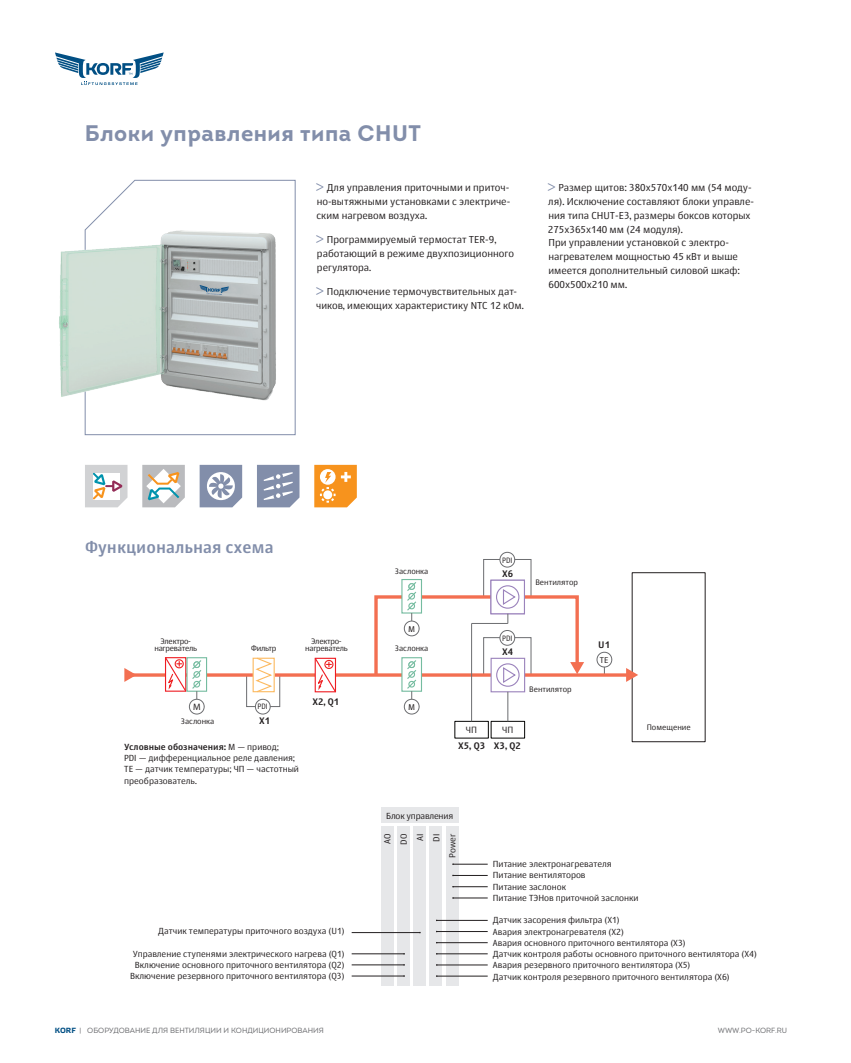
<style>
.page{position:relative;width:851px;height:1063px;background:#fff}
.page>*{position:absolute;margin:0;border:0;box-sizing:border-box;transform-origin:0 0}
.t1{font:700 22.5px "Intro";letter-spacing:.02em;color:#828eaa}
.t2{font:700 16.25px "Story";color:#828eaa}
.t3{font:10px/13.8px "Story";color:#231f20}
.t4{font:700 9.38px "Story";color:#231f20}
.t5{font:9.38px "Myriad Pro";color:#231f20}
.t6{font:9px "Story";color:#231f20}
.t7{font:8.75px/11.2px "Story";color:#231f20}
.t8{font:8.75px "Story";letter-spacing:-.02em;color:#231f20}
.t9{font:8.25px "Story";color:#231f20}
.t10{font:7.88px "Story";letter-spacing:-.01em;color:#231f20}
.t11{font:7.88px/6.2px "Story";letter-spacing:-.03em;color:#231f20;text-align:center}
.t12{font:7.75px "Story";color:#231f20;scale:.92 1}
.t13{font:7.5px "Intro";color:#6c6d70}
.s1{font-family:"Myriad Pro";font-size:15px;color:#828eaa}
.s2{font-weight:700}
.s3{font-family:"Etelka Text Pro";font-weight:700;color:#014f84}
</style>
<div class="page">
<svg style="left:55px;top:52px;width:109px;height:33px"></svg>
<svg style="left:85px;top:465px;width:42px;height:42px"></svg>
<div style="left:381px;top:807px;width:77px;height:16px;background:#e6e7e9"></div>
<div style="left:381px;top:827px;width:12px;height:159px;background:#e6e7e9"></div>
<div style="left:397px;top:827px;width:12px;height:159px;background:#e6e7e9"></div>
<div style="left:413px;top:827px;width:13px;height:159px;background:#e6e7e9"></div>
<div style="left:429px;top:827px;width:13px;height:159px;background:#e6e7e9"></div>
<div style="left:446px;top:827px;width:12px;height:159px;background:#e6e7e9"></div>
<hr style="left:351px;top:965px;width:53px;height:1px;background:#231f20">
<hr style="left:351px;top:954px;width:53px;height:1px;background:#231f20">
<hr style="left:351px;top:976px;width:53px;height:1px;background:#231f20">
<hr style="left:453px;top:887px;width:34px;height:1px;background:#231f20">
<hr style="left:453px;top:898px;width:34px;height:1px;background:#231f20">
<hr style="left:436px;top:920px;width:51px;height:1px;background:#231f20">
<hr style="left:436px;top:931px;width:51px;height:1px;background:#231f20">
<hr style="left:351px;top:932px;width:69px;height:1px;background:#231f20">
<hr style="left:436px;top:942px;width:51px;height:1px;background:#231f20">
<hr style="left:436px;top:954px;width:51px;height:1px;background:#231f20">
<hr style="left:436px;top:965px;width:51px;height:1px;background:#231f20">
<hr style="left:436px;top:976px;width:51px;height:1px;background:#231f20">
<hr style="left:453px;top:875px;width:34px;height:1px;background:#231f20">
<hr style="left:453px;top:864px;width:34px;height:1px;background:#231f20">
<svg style="left:84px;top:179px;width:212px;height:256px"></svg>
<svg style="left:257px;top:465px;width:42px;height:42px;background:#929cb4"></svg>
<svg style="left:199px;top:465px;width:43px;height:42px"></svg>
<svg style="left:142px;top:465px;width:43px;height:42px"></svg>
<div style="left:483px;top:559px;width:48px;height:38px;border:1px solid #6c6d70"></div>
<svg style="left:596px;top:652px;width:16px;height:21px"></svg>
<div style="left:631px;top:572px;width:74px;height:170px;border:1px solid #231f20"></div>
<svg style="left:626px;top:668px;width:12px;height:14px"></svg>
<svg style="left:124px;top:668px;width:9px;height:14px"></svg>
<svg style="left:130px;top:673px;width:502px;height:4px"></svg>
<div style="left:490px;top:580px;width:35px;height:34px;border:1px solid #9b83bc"></div>
<svg style="left:313px;top:657px;width:24px;height:36px"></svg>
<div style="left:490px;top:721px;width:35px;height:18px;border:1px solid #050504"></div>
<div style="left:454px;top:721px;width:34px;height:18px;border:1px solid #050504"></div>
<div style="left:401px;top:579px;width:21px;height:35px;border:1px solid #75bca0"></div>
<svg style="left:372px;top:581px;width:212px;height:140px"></svg>
<div style="left:186px;top:657px;width:21px;height:35px;border:1px solid #75bca0"></div>
<svg style="left:164px;top:657px;width:41px;height:58px"></svg>
<svg style="left:246px;top:657px;width:34px;height:58px"></svg>
<svg style="left:499px;top:552px;width:16px;height:16px"></svg>
<svg style="left:314px;top:465px;width:43px;height:42px"></svg>
<img style="left:59px;top:229px;width:228px;height:175px">
<h1 class="t1" style="left:85px;top:119px;width:337px">Блоки управления типа CHUT</h1>
<p class="t3" style="left:315px;top:181px;width:196px;text-align:justify"><span class="s1">&gt;</span> Для управления приточными и приточ&shy;но-вытяжными установками с электриче&shy;ским нагревом воздуха.</p>
<p class="t3" style="left:315px;top:233px;width:200px"><span class="s1">&gt;</span> Программируемый термостат TER-9, работающий в режиме двухпозиционного регулятора.</p>
<p class="t3" style="left:315px;top:285px;width:210px"><span class="s1">&gt;</span> Подключение термочувствительных дат&shy;чиков, имеющих характеристику NTC 12 кОм.</p>
<p class="t3" style="left:547px;top:181px;width:208px"><span class="s1">&gt;</span> Размер щитов: 380х570х140 мм (54 моду&shy;ля). Исключение составляют блоки управле&shy;ния типа CHUT-E3, размеры боксов которых 275х365х140 мм (24 модуля).<br>При управлении установкой с электро&shy;нагревателем мощностью 45 кВт и выше имеется дополнительный силовой шкаф:<br>600x500x210 мм.</p>
<h2 class="t2" style="left:85px;top:537px;width:190px">Функциональная схема</h2>
<p class="t11" style="left:154px;top:639px;width:44px">Электро&shy;нагреватель</p>
<p class="t10" style="left:251px;top:644px;width:27px">Фильтр</p>
<p class="t11" style="left:305px;top:639px;width:44px">Электро&shy;нагреватель</p>
<p class="t10" style="left:395px;top:567px;width:35px">Заслонка</p>
<p class="t9" style="left:408px;top:624px;width:8px">М</p>
<p class="t10" style="left:395px;top:644px;width:35px">Заслонка</p>
<p class="t12" style="left:502px;top:555px;width:12px">PDI</p>
<p class="t4" style="left:502px;top:569px;width:13px">X6</p>
<p class="t12" style="left:502px;top:634px;width:12px">PDI</p>
<p class="t4" style="left:502px;top:646px;width:13px">X4</p>
<p class="t10" style="left:535px;top:578px;width:44px">Вентилятор</p>
<p class="t4" style="left:598px;top:639px;width:13px">U1</p>
<p class="t9" style="left:599px;top:655px;width:10px">ТЕ</p>
<p class="t4" style="left:312px;top:696px;width:28px">X2, Q1</p>
<p class="t5" style="left:193px;top:701px;width:9px">М</p>
<p class="t9" style="left:408px;top:702px;width:8px">М</p>
<p class="t12" style="left:257px;top:702px;width:12px">PDI</p>
<p class="t10" style="left:181px;top:717px;width:35px">Заслонка</p>
<p class="t4" style="left:259px;top:716px;width:13px">X1</p>
<p class="t7" style="left:124px;top:741px;width:176px"><span class="s2">Условные обозначения:</span> M — привод;<br>PDI — дифференциальное реле давления;<br>ТЕ — датчик температуры; ЧП — частотный преобразователь.</p>
<p class="t10" style="left:529px;top:685px;width:44px">Вентилятор</p>
<p class="t6" style="left:466px;top:725px;width:13px">ЧП</p>
<p class="t6" style="left:502px;top:725px;width:13px">ЧП</p>
<p class="t4" style="left:458px;top:741px;width:64px">X5, Q3 X3, Q2</p>
<p class="t8" style="left:386px;top:810px;width:68px">Блок управления</p>
<p class="t7" style="left:379px;top:858px;width:25px;line-height:16.2px;text-align:right;rotate:-90deg">AO<br>DO<br>AI<br>DI<br>Power</p>
<p class="t10" style="left:646px;top:723px;width:45px">Помещение</p>
<p class="t7" style="left:158px;top:926px;width:188px">Датчик температуры приточного воздуха (U1)</p>
<p class="t7" style="left:130px;top:948px;width:216px;text-align:center">Управление ступенями электрического нагрева (Q1)<br>Включение основного приточного вентилятора (Q2)<br>Включение резервного приточного вентилятора (Q3)</p>
<p class="t7" style="left:493px;top:859px;width:147px">Питание электронагревателя<br>Питание вентиляторов<br>Питание заслонок<br>Питание ТЭНов приточной заслонки</p>
<p class="t7" style="left:493px;top:915px;width:265px">Датчик засорения фильтра (X1)<br>Авария электронагревателя (X2)<br>Авария основного приточного вентилятора (X3)<br>Датчик контроля работы основного приточного вентилятора (X4)<br>Авария резервного приточного вентилятора (X5)<br>Датчик контроля резервного приточного вентилятора (X6)</p>
<p class="t13" style="left:55px;top:1026px;width:270px"><span class="s3">КORF</span> | ОБОРУДОВАНИЕ ДЛЯ ВЕНТИЛЯЦИИ И КОНДИЦИОНИРОВАНИЯ</p>
<p class="t13" style="left:717px;top:1026px;width:71px">WWW.PO-KORF.RU</p>
</div>
